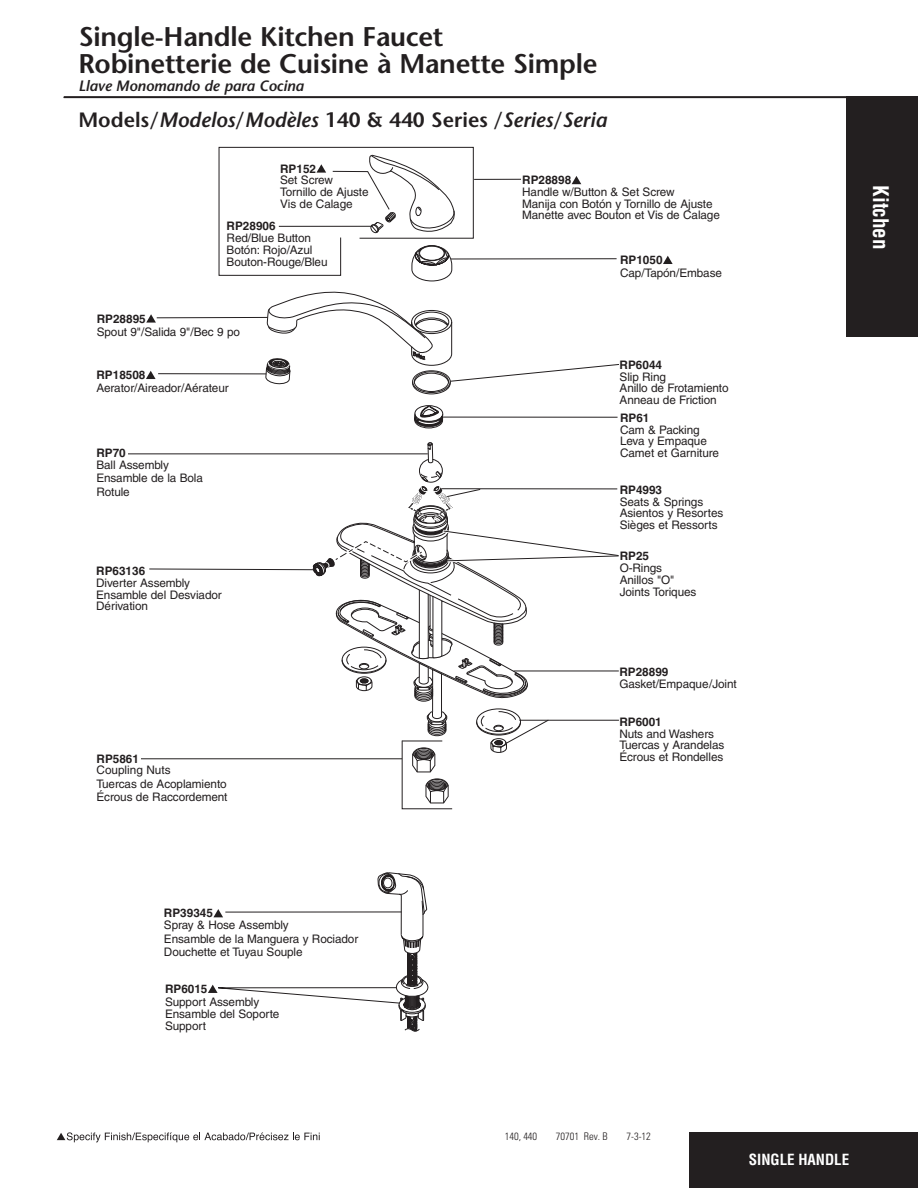
<style>
.page{position:relative;width:918px;height:1188px;background:#fff}
.page>*{position:absolute;margin:0;border:0;box-sizing:border-box;transform-origin:0 0}
.t1{font:600 27px/27px "Stone Sans";letter-spacing:-.01em;color:#231f20}
.t2{font:700 condensed 21px "Helvetica";color:#fff}
.t3{font:italic 600 20.7px "Stone Sans";color:#231f20}
.t4{font:italic 600 15px "Stone Sans";letter-spacing:-.01em;color:#231f20}
.t5{font:700 condensed 15px "Helvetica";color:#fff}
.t6{font:11.7px/11.7px "Helvetica";letter-spacing:-.01em;color:#231f20}
.t7{font:700 11.7px "Helvetica";color:#231f20}
.t8{font:300 condensed 10.5px "Univers";color:#231f20}
.s1{font-style:normal}
</style>
<div class="page">
<div style="left:690px;top:1132px;width:228px;height:56px;background:#231f20"></div>
<hr style="left:64px;top:97px;width:830px;height:1px;background:#231f20">
<div style="left:846px;top:97px;width:72px;height:240px;background:#231f20"></div>
<svg style="left:57px;top:1132px;width:263px;height:10px"></svg>
<svg style="left:414px;top:405px;width:29px;height:23px"></svg>
<svg style="left:146px;top:314px;width:10px;height:9px"></svg>
<svg style="left:146px;top:371px;width:10px;height:8px"></svg>
<hr style="left:158px;top:373px;width:108px;height:1px;background:#231f20">
<hr style="left:141px;top:758px;width:261px;height:1px;background:#231f20">
<hr style="left:128px;top:453px;width:300px;height:1px;background:#231f20">
<hr style="left:443px;top:417px;width:175px;height:1px;background:#231f20">
<svg style="left:663px;top:256px;width:10px;height:8px"></svg>
<svg style="left:218px;top:147px;width:401px;height:247px"></svg>
<hr style="left:157px;top:317px;width:111px;height:1px;background:#231f20">
<svg style="left:208px;top:873px;width:220px;height:159px"></svg>
<svg style="left:149px;top:442px;width:470px;height:368px"></svg>
<h1 class="t1" style="left:78px;top:23px;width:521px">Single-Handle Kitchen Faucet<br>Robinetterie de Cuisine à Manette Simple</h1>
<p class="t4" style="left:78px;top:77px;width:227px">Llave Monomando de para Cocina</p>
<h3 class="t3" style="left:78px;top:107px;width:530px"><span class="s1">Models/</span>Modelos<span class="s1">/</span>Modèles <span class="s1">140 &amp; 440 Series /</span>Series<span class="s1">/</span>Seria</h3>
<p class="t7" style="left:280px;top:161px;width:37px">RP152</p>
<p class="t6" style="left:280px;top:174px;width:90px">Set Screw<br>Tornillo de Ajuste<br>Vis de Calage</p>
<p class="t7" style="left:227px;top:219px;width:51px">RP28906</p>
<p class="t6" style="left:227px;top:232px;width:102px">Red/Blue Button<br>Botón: Rojo/Azul<br>Bouton-Rouge/Bleu</p>
<p class="t7" style="left:97px;top:311px;width:51px">RP28895</p>
<p class="t6" style="left:97px;top:326px;width:145px">Spout 9"/Salida 9"/Bec 9 po</p>
<p class="t7" style="left:96px;top:368px;width:51px">RP18508</p>
<p class="t6" style="left:96px;top:382px;width:134px">Aerator/Aireador/Aérateur</p>
<p class="t7" style="left:522px;top:173px;width:51px">RP28898</p>
<p class="t6" style="left:522px;top:186px;width:199px">Handle w/Button &amp; Set Screw<br>Manija con Botón y Tornillo de Ajuste<br>Manette avec Bouton et Vis de Calage</p>
<p class="t7" style="left:620px;top:253px;width:44px">RP1050</p>
<p class="t6" style="left:620px;top:267px;width:103px">Cap/Tapón/Embase</p>
<p class="t7" style="left:620px;top:358px;width:44px">RP6044</p>
<p class="t6" style="left:620px;top:371px;width:110px">Slip Ring<br>Anillo de Frotamiento<br>Anneau de Friction</p>
<p class="t7" style="left:620px;top:411px;width:31px">RP61</p>
<p class="t6" style="left:620px;top:424px;width:88px">Cam &amp; Packing<br>Leva y Empaque</p>
<p class="t7" style="left:96px;top:446px;width:31px">RP70</p>
<p class="t6" style="left:620px;top:447px;width:100px">Camet et Garniture</p>
<p class="t6" style="left:96px;top:458px;width:108px;line-height:13.2px">Ball Assembly<br>Ensamble de la Bola<br>Rotule</p>
<p class="t7" style="left:620px;top:482px;width:44px">RP4993</p>
<p class="t6" style="left:620px;top:496px;width:105px">Seats &amp; Springs<br>Asientos y Resortes<br>Sièges et Ressorts</p>
<p class="t7" style="left:620px;top:549px;width:31px">RP25</p>
<p class="t6" style="left:620px;top:562px;width:78px">O-Rings<br>Anillos "O"<br>Joints Toriques</p>
<p class="t7" style="left:96px;top:564px;width:51px">RP63136</p>
<p class="t6" style="left:96px;top:577px;width:127px">Diverter Assembly<br>Ensamble del Desviador<br>Dérivation</p>
<p class="t7" style="left:619px;top:665px;width:51px">RP28899</p>
<p class="t6" style="left:619px;top:678px;width:119px">Gasket/Empaque/Joint</p>
<p class="t7" style="left:619px;top:715px;width:44px">RP6001</p>
<p class="t6" style="left:619px;top:728px;width:107px">Nuts and Washers<br>Tuercas y Arandelas</p>
<p class="t7" style="left:97px;top:751px;width:44px">RP5861</p>
<p class="t6" style="left:619px;top:751px;width:105px">Écrous et Rondelles</p>
<p class="t6" style="left:97px;top:764px;width:133px;line-height:13.2px">Coupling Nuts<br>Tuercas de Acoplamiento<br>Écrous de Raccordement</p>
<h2 class="t2" style="left:894px;top:185px;width:66px;rotate:90deg">Kitchen</h2>
<p class="t7" style="left:164px;top:906px;width:51px">RP39345</p>
<p class="t6" style="left:164px;top:918px;width:196px;line-height:13.6px">Spray &amp; Hose Assembly<br>Ensamble de la Manguera y Rociador<br>Douchette et Tuyau Souple</p>
<p class="t7" style="left:165px;top:982px;width:44px">RP6015</p>
<p class="t6" style="left:165px;top:996px;width:116px">Support Assembly<br>Ensamble del Soporte<br>Support</p>
<p class="t8" style="left:505px;top:1130px;width:34px">140, 440</p>
<p class="t8" style="left:556px;top:1130px;width:53px">70701 Rev. B</p>
<p class="t8" style="left:626px;top:1130px;width:26px">7-3-12</p>
<p class="t5" style="left:749px;top:1151px;width:102px">SINGLE HANDLE</p>
</div>
